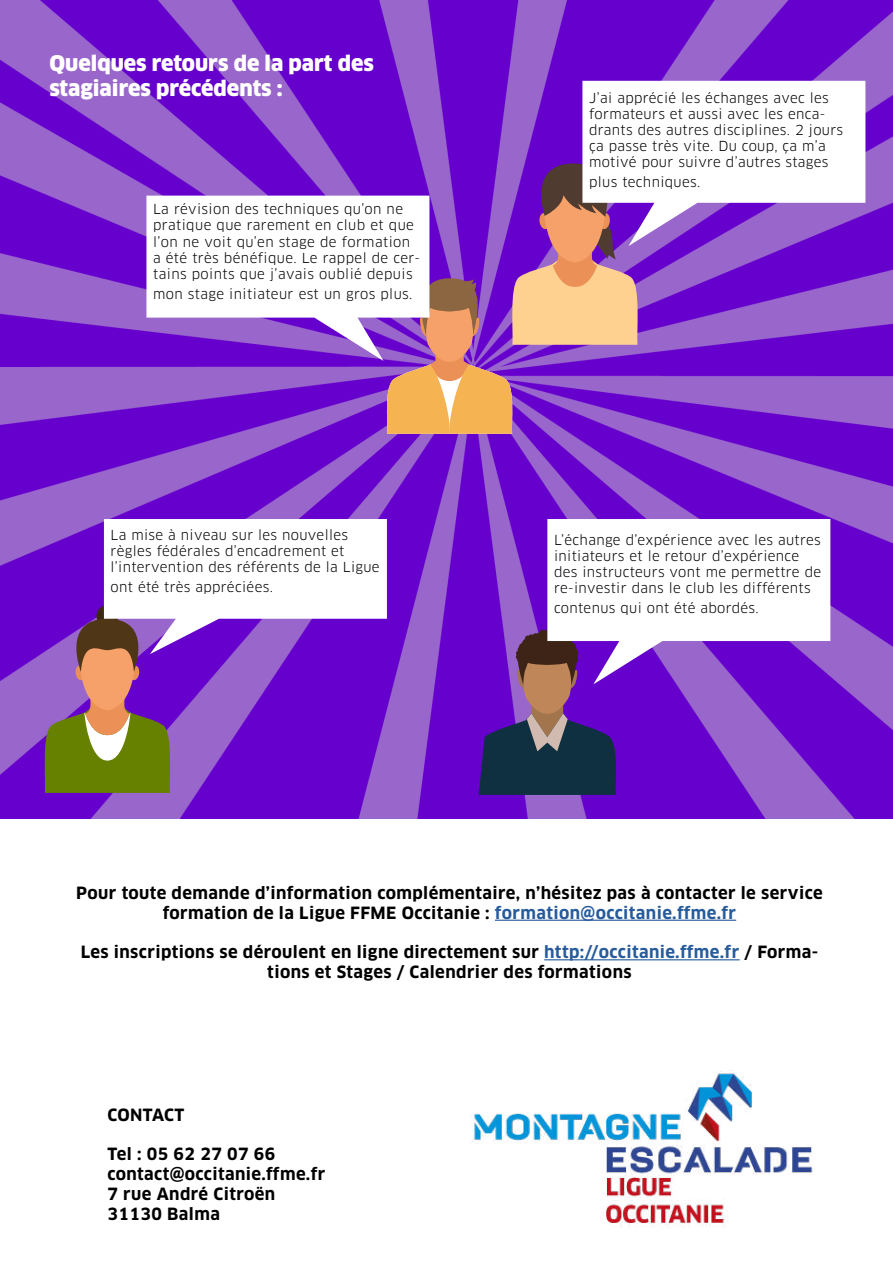
<style>
.page{position:relative;width:893px;height:1263px;background:#fff}
.page>*{position:absolute;margin:0;border:0;box-sizing:border-box;transform-origin:0 0}
.t1{font:900 21px/25.2px "Clan OT";color:#fff}
.t2{font:700 16.5px/19.8px "Clan OT";letter-spacing:.025em;color:#000;text-align:center}
.t3{font:13.5px/16.2px "Clan OT";letter-spacing:.025em;color:#000}
.s1{color:#275b9b}
</style>
<div class="page">
<img style="left:0;top:0;width:893px;height:819px">
<hr style="left:495px;top:920px;width:241px;height:1px;background:#275b9b">
<hr style="left:544px;top:959px;width:196px;height:1px;background:#275b9b">
<svg style="left:384px;top:162px;width:256px;height:272px;background:#a962a2"></svg>
<svg style="left:479px;top:630px;width:140px;height:165px;background:#4d3178"></svg>
<svg style="left:42px;top:519px;width:345px;height:274px"></svg>
<svg style="left:547px;top:519px;width:283px;height:165px"></svg>
<svg style="left:146px;top:196px;width:283px;height:165px"></svg>
<svg style="left:582px;top:81px;width:283px;height:165px"></svg>
<img style="left:471px;top:1070px;width:342px;height:159px">
<h1 class="t1" style="left:49px;top:50px;width:326px">Quelques retours de la part des stagiaires précédents :</h1>
<p class="t3" style="left:153px;top:201px;width:268px">La révision des techniques qu’on ne pratique que rarement en club et que l’on ne voit qu’en stage de formation a été très bénéfique. Le rappel de cer&shy;tains points que j’avais oublié depuis</p>
<p class="t3" style="left:153px;top:286px;width:261px">mon stage initiateur est un gros plus.</p>
<p class="t3" style="left:111px;top:526px;width:271px">La mise à niveau sur les nouvelles règles fédérales d’encadrement et l’intervention des référents de la Ligue</p>
<p class="t3" style="left:111px;top:579px;width:164px">ont été très appréciées.</p>
<p class="t3" style="left:589px;top:89px;width:256px">J’ai apprécié les échanges avec les formateurs et aussi avec les enca&shy;drants des autres disciplines. 2 jours ça passe très vite. Du coup, ça m’a motivé pour suivre d’autres stages</p>
<p class="t3" style="left:589px;top:174px;width:113px">plus techniques.</p>
<p class="t3" style="left:554px;top:532px;width:269px">L’échange d’expérience avec les autres initiateurs et le retour d’expérience des instructeurs vont me permettre de re-investir dans le club les différents</p>
<p class="t3" style="left:554px;top:600px;width:206px">contenus qui ont été abordés.</p>
<p class="t2" style="left:76px;top:883px;width:748px">Pour toute demande d’information complémentaire, n’hésitez pas à contacter le service formation de la Ligue FFME Occitanie : <span class="s1">formation@occitanie.ffme.fr</span></p>
<p class="t2" style="left:81px;top:942px;width:739px">Les inscriptions se déroulent en ligne directement sur <span class="s1">http://occitanie.ffme.fr</span> / Forma&shy;tions et Stages / Calendrier des formations</p>
<p class="t2" style="left:107px;top:1105px;width:78px">CONTACT</p>
<p class="t2" style="left:107px;top:1145px;width:219px;text-align:left">Tel : 05 62 27 07 66 contact@occitanie.ffme.fr<br>7 rue André Citroën<br>31130 Balma</p>
</div>
